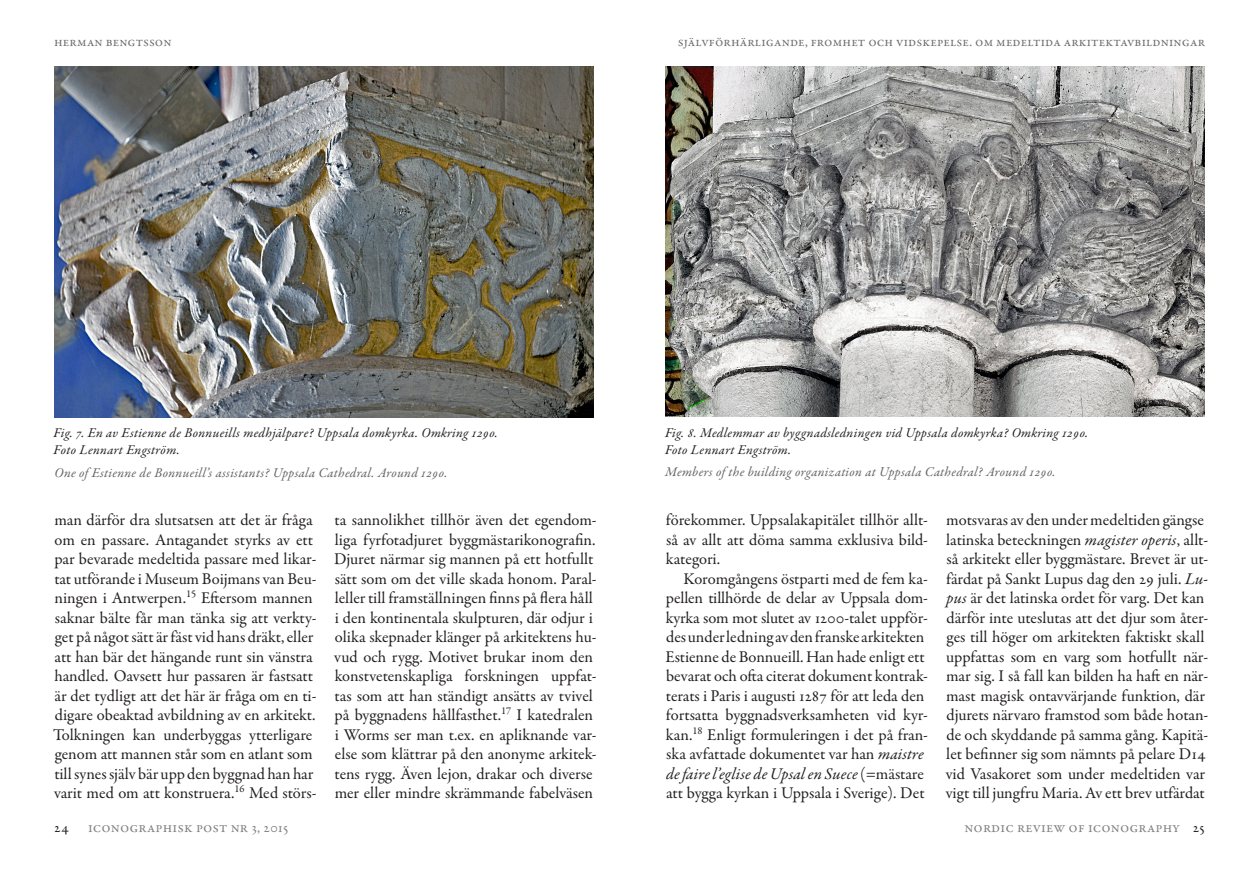
<style>
.page{position:relative;width:1259px;height:893px;background:#fff}
.page>*{position:absolute;margin:0;border:0;box-sizing:border-box;transform-origin:0 0}
.Brödtext_med_indrag{font:16.5px/19.5px "Garamond Premr Pro";letter-spacing:-.005em;color:#231f20}
.t1{font:15px "Garamond Premr Pro";letter-spacing:.01em;color:#808285}
.t2{font:15px "Garamond Premr Pro";color:#231f20}
.Bildtexter{font:italic 13.5px "Garamond Premr Pro";letter-spacing:.025em;color:#231f20}
.Captions_in_English{font:italic 13.5px "Garamond Premr Pro";letter-spacing:.02em;color:#636366}
.t3{font:13.5px "Garamond Premr Pro";letter-spacing:.01em;color:#6c6d70}
.s1{font-style:italic}
.s2{color:#231f20}
</style>
<div class="page">
<img style="left:54px;top:66px;width:539px;height:351px">
<img style="left:665px;top:66px;width:540px;height:350px">
<p class="t3" style="left:54px;top:34px;width:119px">herman bengtsson</p>
<p class="Bildtexter" style="left:54px;top:425px;width:446px">Fig. 7. En av Estienne de Bonnueills medhjälpare? Uppsala domkyrka. Omkring 1290.</p>
<p class="Bildtexter" style="left:54px;top:441px;width:128px">Foto Lennart Engström.</p>
<p class="Captions_in_English" style="left:54px;top:464px;width:394px">One of Estienne de Bonnueill’s assistants? Uppsala Cathedral. Around 1290.</p>
<p class="t3" style="left:678px;top:34px;width:528px">Självförhärligande, fromhet och vidskepelse. Om medeltida arkitektavbildningar</p>
<p class="Bildtexter" style="left:665px;top:425px;width:424px">Fig. 8. Medlemmar av byggnadsledningen vid Uppsala domkyrka? Omkring 1290.</p>
<p class="Bildtexter" style="left:665px;top:441px;width:128px">Foto Lennart Engström.</p>
<p class="Captions_in_English" style="left:665px;top:464px;width:392px">Members of the building organization at Uppsala Cathedral? Around 1290.</p>
<p class="Brödtext_med_indrag" style="left:53px;top:510px;width:265px">man därför dra slutsatsen att det är fråga om en passare. Antagandet styrks av ett par bevarade medeltida passare med likar&shy;tat utförande i Museum Boijmans van Beu&shy;ningen i Antwerpen.<sup>15</sup> Eftersom mannen saknar bälte får man tänka sig att verkty&shy;get på något sätt är fäst vid hans dräkt, eller att han bär det hängande runt sin vänstra handled. Oavsett hur passaren är fastsatt är det tydligt att det här är fråga om en ti&shy;digare obeaktad avbildning av en arkitekt.<br>Tolkningen kan underbyggas ytterligare genom att mannen står som en atlant som till synes själv bär upp den byggnad han har varit med om att konstruera.<sup>16</sup> Med störs-</p>
<p class="Brödtext_med_indrag" style="left:334px;top:510px;width:264px">ta sannolikhet tillhör även det egendom&shy;liga fyrfotadjuret byggmästarikonografin.<br>Djuret närmar sig mannen på ett hotfullt sätt som om det ville skada honom. Paral&shy;leller till framställningen finns på flera håll i den kontinentala skulpturen, där odjur i olika skepnader klänger på arkitektens hu&shy;vud och rygg. Motivet brukar inom den konstvetenskapliga forskningen uppfat&shy;tas som att han ständigt ansätts av tvivel på byggnadens hållfasthet.<sup>17</sup> I katedralen i Worms ser man t.ex. en apliknande var&shy;else som klättrar på den anonyme arkitek&shy;tens rygg. Även lejon, drakar och diverse mer eller mindre skrämmande fabelväsen</p>
<p class="Brödtext_med_indrag" style="left:666px;top:510px;width:264px;text-align:justify">förekommer. Uppsalakapitälet tillhör allt&shy;så av allt att döma samma exklusiva bild&shy;kategori.</p>
<p class="Brödtext_med_indrag" style="left:665px;top:569px;width:264px;text-indent:18px">Koromgångens östparti med de fem ka&shy;pellen tillhörde de delar av Uppsala dom&shy;kyrka som mot slutet av 1200-talet uppför&shy;des under ledning av den franske arkitekten Estienne de Bonnueill. Han hade enligt ett bevarat och ofta citerat dokument kontrak&shy;terats i Paris i augusti 1287 för att leda den fortsatta byggnadsverksamheten vid kyr&shy;kan.<sup>18</sup> Enligt formuleringen i det på fran&shy;ska avfattade dokumentet var han <span class="s1">maistre de faire l’eglise de Upsal en Suece</span> (=mästare att bygga kyrkan i Uppsala i Sverige). Det</p>
<p class="Brödtext_med_indrag" style="left:945px;top:510px;width:264px">motsvaras av den under medeltiden gängse latinska beteckningen <span class="s1">magister operis</span>, allt&shy;så arkitekt eller byggmästare. Brevet är ut&shy;färdat på Sankt Lupus dag den 29 juli. <span class="s1">Lu&shy;pus</span> är det latinska ordet för varg. Det kan därför inte uteslutas att det djur som åter&shy;ges till höger om arkitekten faktiskt skall uppfattas som en varg som hotfullt när&shy;mar sig. I så fall kan bilden ha haft en när&shy;mast magisk ontavvärjande funktion, där djurets närvaro framstod som både hotan&shy;de och skyddande på samma gång. Kapitä&shy;let befinner sig som nämnts på pelare D14 vid Vasakoret som under medeltiden var vigt till jungfru Maria. Av ett brev utfärdat</p>
<p class="t2" style="left:54px;top:818px;width:17px">24</p>
<p class="t1" style="left:88px;top:818px;width:202px">iconographisk post nr 3, 2015</p>
<p class="t1" style="left:964px;top:818px;width:242px">nordic review of iconography <span class="s2">25</span></p>
</div>
